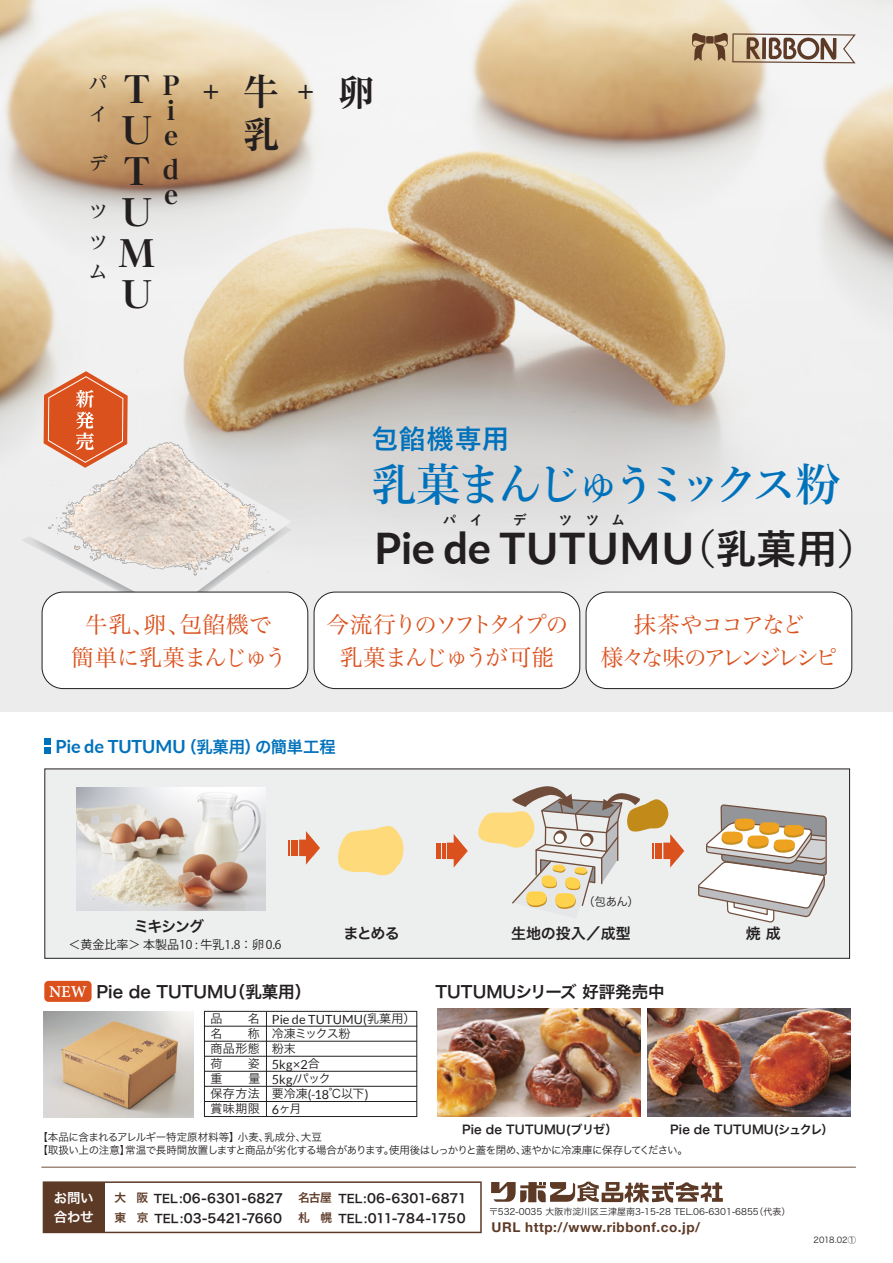
<style>
.page{position:relative;width:893px;height:1263px;background:#fff}
.page>*{position:absolute;margin:0;border:0;box-sizing:border-box;transform-origin:0 0}
.t1{font:600 45px "Yu Min";letter-spacing:-.14em;color:#0072bc}
.t2{font:700 43.5px "Lato";letter-spacing:.03em;color:#231f20}
.t3{font:800 36px/41.1px "Reim Pr 6";color:#231f20}
.t4{font:700 36px/43.2px "Reim Pr 6";color:#231f20}
.t5{font:700 27px "Yu Go";letter-spacing:.02em;color:#0072bc}
.t6{font:800 25.2px/25.2px "Reim Pr 6";color:#231f20}
.t7{font:22.65px/33px "Hira Min Pro N W3";letter-spacing:-.09em;color:#da511d;text-align:center}
.t8{font:22.65px/33px "Hira Min Pro N W3";letter-spacing:-.115em;color:#da511d;text-align:center}
.t9{font:22.65px/33px "Hira Min Pro N W3";letter-spacing:-.005em;color:#da511d;text-align:center}
.t10{font:700 21px "Reim Pr 6";color:#231f20}
.t11{font:500 18.3px/30.5px "UD Reimin Pr 6";color:#231f20}
.t12{font:700 18.15px "Lato";letter-spacing:-.005em;color:#0072bc}
.t13{font:700 18px "Adobe Devanagari";color:#fff}
.t14{font:16.5px "Hira Kaku Pro N W6";color:#231f20}
.t15{font:15px "Hira Kaku Pro W6";letter-spacing:-.065em;color:#231f20}
.t16{font:700 13.5px "Helvetica Neue";letter-spacing:.04em;color:#5d3a26}
.t17{font:13.5px/19.5px "Hira Kaku Pro W6";letter-spacing:-.02em;color:#fff}
.t18{font:700 13.5px "Yu Go";color:#231f20}
.t19{font:12.6px/15.1px "Lato";letter-spacing:.01em;color:#231f20}
.t20{font:12.45px/19.8px "Hira Kaku Pro W6";letter-spacing:.01em;color:#231f20}
.t21{font:12px/15px "Hira Kaku Pro W3";color:#231f20;text-align:justify}
.t22{font:12px "Hira Kaku Pro N W6";letter-spacing:.01em;color:#231f20}
.t23{font:12px "Koz Go Pr 6 N";color:#231f20}
.t24{font:12px/15px "Hira Kaku Pro W3";letter-spacing:-.065em;color:#231f20}
.t25{font:11.55px "Hira Kaku Pro N W3";color:#231f20}
.t26{font:10.5px/13.4px "Hira Kaku Pro N W3";letter-spacing:-.045em;color:#231f20}
.t27{font:9px "Hira Kaku Pro W3";color:#231f20}
.t28{font:8.25px "Hira Kaku Pro W3";letter-spacing:.015em;color:#231f20}
.s1{font-family:"Yu Go";font-size:40.5px}
.s2{font-family:"Hira Kaku Pro W6";font-weight:400;font-size:16.35px}
.s3{font-family:"Hira Kaku Pro W3";font-size:12px}
.s4{font-family:"Lato";font-size:12.6px}
.s5{font-family:"Hira Kaku Pro W3"}
.s6{font-size:11.7px;color:#5d3a26}
.s7{font-size:11.7px}
</style>
<div class="page">
<hr style="left:41px;top:1167px;width:815px;height:1px;background:#704d3b">
<svg style="left:491px;top:1181px;width:232px;height:22px"></svg>
<svg style="left:43px;top:1181px;width:439px;height:52px"></svg>
<div style="left:45px;top:769px;width:805px;height:189px;background:#edefef"></div>
<img style="left:0;top:0;width:893px;height:711px">
<img style="left:647px;top:1008px;width:204px;height:108px">
<img style="left:437px;top:1008px;width:204px;height:108px">
<div style="left:204px;top:1011px;width:213px;height:106px;border:1px solid #231f20"></div>
<hr style="left:204px;top:1026px;width:213px;height:1px;background:#231f20">
<hr style="left:204px;top:1041px;width:213px;height:1px;background:#231f20">
<hr style="left:204px;top:1056px;width:213px;height:1px;background:#231f20">
<hr style="left:204px;top:1071px;width:213px;height:1px;background:#231f20">
<hr style="left:266px;top:1011px;width:1px;height:105px;background:#231f20">
<hr style="left:204px;top:1086px;width:213px;height:1px;background:#231f20">
<hr style="left:204px;top:1101px;width:213px;height:1px;background:#231f20">
<img style="left:44px;top:1011px;width:150px;height:106px">
<div style="left:44px;top:747px;width:7px;height:7px;background:#0072bc"></div>
<div style="left:44px;top:739px;width:7px;height:6px;background:#0072bc"></div>
<svg style="left:697px;top:805px;width:130px;height:243px"></svg>
<svg style="left:447px;top:834px;width:21px;height:34px"></svg>
<hr style="left:442px;top:843px;width:4px;height:16px;background:#da511d">
<svg style="left:436px;top:843px;width:5px;height:16px"></svg>
<svg style="left:299px;top:831px;width:21px;height:34px"></svg>
<hr style="left:294px;top:840px;width:4px;height:16px;background:#da511d">
<svg style="left:288px;top:840px;width:5px;height:16px"></svg>
<svg style="left:338px;top:826px;width:66px;height:50px"></svg>
<svg style="left:478px;top:786px;width:206px;height:123px"></svg>
<div style="left:44px;top:981px;width:48px;height:21px;background:#da511d;border-radius:4px"></div>
<svg style="left:21px;top:371px;width:270px;height:248px"></svg>
<img style="left:32px;top:425px;width:244px;height:173px">
<img style="left:76px;top:787px;width:189px;height:124px">
<div style="left:42px;top:592px;width:266px;height:96px;background:#fff;border-radius:21px"></div>
<div style="left:42px;top:592px;width:266px;height:97px;border:1px solid #231f20;border-radius:21px"></div>
<div style="left:586px;top:592px;width:266px;height:96px;background:#fff;border-radius:21px"></div>
<div style="left:586px;top:592px;width:266px;height:97px;border:1px solid #231f20;border-radius:21px"></div>
<div style="left:314px;top:592px;width:266px;height:96px;background:#fff;border-radius:21px"></div>
<div style="left:314px;top:592px;width:266px;height:97px;border:1px solid #231f20;border-radius:21px"></div>
<svg style="left:692px;top:32px;width:164px;height:31px"></svg>
<h3 class="t11" style="left:89px;top:68px;width:19px">パイ</h3>
<h3 class="t11" style="left:89px;top:147px;width:20px">デ</h3>
<h3 class="t11" style="left:89px;top:196px;width:18px;text-align:justify">ツツム</h3>
<h3 class="t4" style="left:243px;top:70px;width:37px">牛乳</h3>
<h3 class="t3" style="left:119px;top:69px;width:37px">T<br>U<br>T<br>U<br>M<br>U</h3>
<h3 class="t10" style="left:203px;top:75px;width:18px">+</h3>
<h3 class="t10" style="left:297px;top:75px;width:18px">+</h3>
<h3 class="t6" style="left:162px;top:73px;width:18px">P i e</h3>
<h3 class="t4" style="left:338px;top:71px;width:36px">卵</h3>
<h3 class="t6" style="left:163px;top:157px;width:17px">d e</h3>
<h3 class="t5" style="left:372px;top:423px;width:139px">包餡機専用</h3>
<h1 class="t1" style="left:372px;top:459px;width:470px">乳菓まんじゅうミックス粉</h1>
<p class="t18" style="left:443px;top:512px;width:42px">パ イ</p>
<p class="t18" style="left:513px;top:512px;width:15px">デ</p>
<p class="t18" style="left:559px;top:512px;width:68px">ツツム</p>
<h2 class="t2" style="left:375px;top:524px;width:505px">Pie de TUTUMU<span class="s1">（乳菓用）</span></h2>
<h3 class="t7" style="left:327px;top:606px;width:243px">今流行りのソフトタイプの乳菓まんじゅうが可能</h3>
<h3 class="t9" style="left:71px;top:606px;width:217px">牛乳、卵、包餡機で<br>簡単に乳菓まんじゅう</h3>
<h3 class="t8" style="left:601px;top:606px;width:238px">抹茶やココアなど<br>様々な味のアレンジレシピ</h3>
<h3 class="t12" style="left:55px;top:736px;width:282px">Pie de TUTUMU<span class="s2">（乳菓用）の簡単工程</span></h3>
<p class="t25" style="left:583px;top:891px;width:58px">（包あん）</p>
<h3 class="t15" style="left:134px;top:913px;width:72px">ミキシング</h3>
<h3 class="t15" style="left:344px;top:919px;width:58px">まとめる</h3>
<h3 class="t15" style="left:746px;top:919px;width:36px">焼 成</h3>
<h3 class="t15" style="left:511px;top:919px;width:121px">生地の投入／成型</h3>
<p class="t23" style="left:69px;top:937px;width:215px">＜黄金比率＞ 本製品10 : 牛乳1.8 ： 卵0.6</p>
<h3 class="t13" style="left:49px;top:982px;width:39px">NEW</h3>
<h3 class="t14" style="left:97px;top:977px;width:216px">Pie de TUTUMU（乳菓用）</h3>
<h3 class="t14" style="left:436px;top:977px;width:230px">TUTUMUシリーズ 好評発売中</h3>
<p class="t21" style="left:210px;top:1010px;width:51px">品　　名名　　称商品形態荷　　姿重</p>
<p class="t21" style="left:210px;top:1070px;width:51px;text-indent:38px">量保存方法賞味期限</p>
<p class="t19" style="left:272px;top:1011px;width:145px">Pie de TUTUMU(<span class="s3">乳菓用）</span></p>
<p class="t24" style="left:272px;top:1025px;width:80px">冷凍ミックス粉粉末</p>
<p class="t19" style="left:272px;top:1056px;width:60px">5kg<span class="s3">×</span>2<span class="s3">合<br></span>5kg/<span class="s3">パック</span></p>
<p class="t21" style="left:272px;top:1085px;width:98px">要冷凍<span class="s4">(-18</span>℃以下<span class="s4">)<br>6</span>ヶ月</p>
<p class="t22" style="left:462px;top:1118px;width:157px">Pie de TUTUMU(ブリゼ）</p>
<p class="t22" style="left:670px;top:1118px;width:165px">Pie de TUTUMU(シュクレ）</p>
<p class="t26" style="left:37px;top:1130px;width:652px">【本品に含まれるアレルギー特定原材料等】小麦、乳成分、大豆<br><span class="s5">【取扱い上の注意】</span>常温で長時間放置しますと商品が劣化する場合があります。使用後はしっかりと蓋を閉め、速やかに冷凍庫に保存してください。</p>
<p class="t17" style="left:54px;top:1187px;width:41px">お問い合わせ</p>
<p class="t20" style="left:115px;top:1188px;width:354px"><span class="s6">大　阪</span> <span class="s7">TEL:</span>06-6301-6827 <span class="s6">名古屋</span> <span class="s7">TEL:</span>06-6301-6871<span class="s6">東　京</span> <span class="s7">TEL:</span>03-5421-7660</p>
<p class="t20" style="left:298px;top:1208px;width:169px"><span class="s6">札　幌</span> <span class="s7">TEL :</span>011-784-1750</p>
<p class="t27" style="left:489px;top:1204px;width:303px">〒532-0035 大阪市淀川区三津屋南3-15-28 TEL.06-6301-6855（代表）</p>
<p class="t16" style="left:492px;top:1216px;width:210px">URL http://www.ribbonf.co.jp/</p>
<p class="t28" style="left:813px;top:1233px;width:44px">2018.02①</p>
</div>
